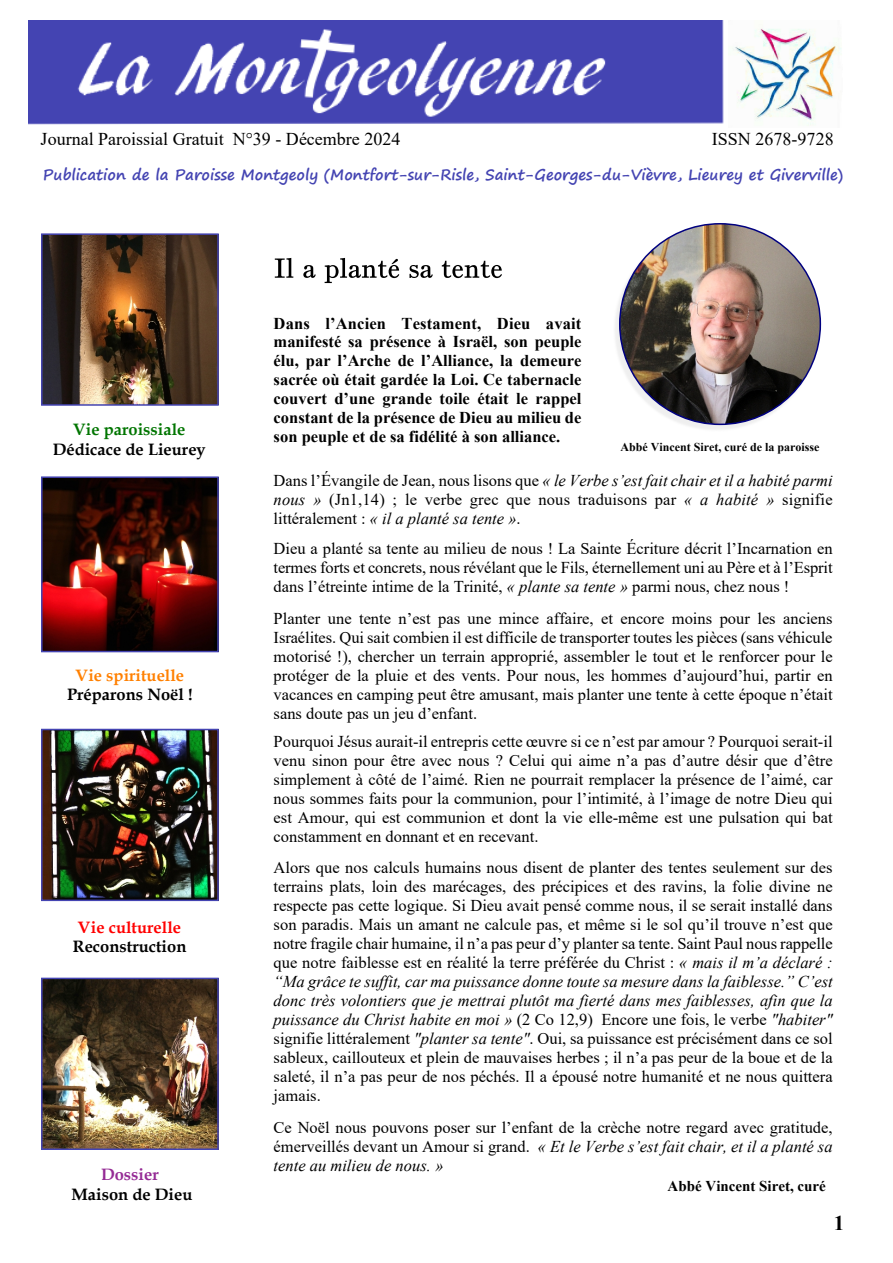
<style>
.page{position:relative;width:893px;height:1263px;background:#fff}
.page>*{position:absolute;margin:0;border:0;box-sizing:border-box;transform-origin:0 0}
.t1{font:700 21px "Times New Roman";color:#000}
.t2{font:18px "Times New Roman";color:#000}
.t3{font:16.5px/18.9px "Times New Roman";color:#000;text-align:justify}
.t4{font:700 16.5px/18.9px "Times New Roman";color:#000;text-align:justify}
.t5{font:700 16.5px "Book Antiqua";color:#000}
.t6{font:700 16.5px "Book Antiqua";color:#007500}
.t7{font:700 16.5px "Book Antiqua";color:#ff8000}
.t8{font:700 16.5px "Book Antiqua";color:#f00}
.t9{font:700 16.5px "Book Antiqua";color:#952b95}
.t10{font:700 15px "Segoe Print";color:#4444b2}
.t11{font:700 15px "Times New Roman";color:#000}
.t12{font:700 12px "Times New Roman";color:#000}
.s1{font-style:italic}
</style>
<div class="page">
<img style="left:734px;top:28px;width:107px;height:98px">
<img style="left:28px;top:21px;width:696px;height:104px">
<img style="left:615px;top:223px;width:206px;height:207px">
<img style="left:620px;top:224px;width:200px;height:200px;border-radius:50%">
<svg style="left:275px;top:258px;width:18px;height:20px"></svg>
<svg style="left:303px;top:265px;width:13px;height:13px"></svg>
<svg style="left:325px;top:258px;width:74px;height:25px"></svg>
<svg style="left:409px;top:265px;width:24px;height:13px"></svg>
<svg style="left:442px;top:261px;width:60px;height:17px"></svg>
<img style="left:44px;top:236px;width:172px;height:167px">
<div style="left:41px;top:233px;width:178px;height:173px;border:2px solid #4444b2"></div>
<img style="left:44px;top:479px;width:172px;height:170px">
<div style="left:41px;top:476px;width:178px;height:176px;border:2px solid #4444b2"></div>
<img style="left:44px;top:732px;width:172px;height:166px">
<div style="left:41px;top:729px;width:178px;height:172px;border:2px solid #4444b2"></div>
<img style="left:44px;top:981px;width:172px;height:166px">
<div style="left:41px;top:978px;width:178px;height:172px;border:2px solid #4444b2"></div>
<p class="t2" style="left:41px;top:133px;width:361px">Journal Paroissial Gratuit N°39 - Décembre 2024</p>
<p class="t2" style="left:712px;top:133px;width:123px">ISSN 2678-9728</p>
<p class="t10" style="left:43px;top:167px;width:802px">Publication de la Paroisse Montgeoly (Montfort-sur-Risle, Saint-Georges-du-Vièvre, Lieurey et Giverville)</p>
<p class="t6" style="left:73px;top:423px;width:114px">Vie paroissiale</p>
<p class="t5" style="left:53px;top:443px;width:155px">Dédicace de Lieurey</p>
<p class="t7" style="left:76px;top:669px;width:110px">Vie spirituelle</p>
<p class="t5" style="left:67px;top:688px;width:127px">Préparons Noël !</p>
<p class="t8" style="left:78px;top:921px;width:105px">Vie culturelle</p>
<p class="t5" style="left:73px;top:940px;width:115px">Reconstruction</p>
<p class="t9" style="left:101px;top:1168px;width:59px">Dossier</p>
<p class="t5" style="left:71px;top:1188px;width:123px">Maison de Dieu</p>
<p class="t4" style="left:274px;top:315px;width:309px">Dans l’Ancien Testament, Dieu avait manifesté sa présence à Israël, son peuple élu, par l’Arche de l’Alliance, la demeure sacrée où était gardée la Loi. Ce tabernacle couvert d’une grande toile était le rappel constant de la présence de Dieu au milieu de son peuple et de sa fidélité à son alliance.</p>
<p class="t3" style="left:274px;top:473px;width:560px">Dans l’Évangile de Jean, nous lisons que <span class="s1">« le Verbe s’est fait chair et il a habité parmi nous »</span> (Jn1,14) ; le verbe grec que nous traduisons par <span class="s1">« a habité »</span> signifie littéralement : <span class="s1">« il a planté sa tente »</span>.</p>
<p class="t3" style="left:274px;top:541px;width:560px">Dieu a planté sa tente au milieu de nous ! La Sainte Écriture décrit l’Incarnation en termes forts et concrets, nous révélant que le Fils, éternellement uni au Père et à l’Esprit dans l’étreinte intime de la Trinité, <span class="s1">« plante sa tente »</span> parmi nous, chez nous !</p>
<p class="t3" style="left:274px;top:610px;width:560px">Planter une tente n’est pas une mince affaire, et encore moins pour les anciens Israélites. Qui sait combien il est difficile de transporter toutes les pièces (sans véhicule motorisé !), chercher un terrain approprié, assembler le tout et le renforcer pour le protéger de la pluie et des vents. Pour nous, les hommes d’aujourd’hui, partir en vacances en camping peut être amusant, mais planter une tente à cette époque n’était sans doute pas un jeu d’enfant.</p>
<p class="t3" style="left:274px;top:734px;width:560px">Pourquoi Jésus aurait-il entrepris cette œuvre si ce n’est par amour ? Pourquoi serait-il venu sinon pour être avec nous ? Celui qui aime n’a pas d’autre désir que d’être simplement à côté de l’aimé. Rien ne pourrait remplacer la présence de l’aimé, car nous sommes faits pour la communion, pour l’intimité, à l’image de notre Dieu qui est Amour, qui est communion et dont la vie elle-même est une pulsation qui bat constamment en donnant et en recevant.</p>
<p class="t3" style="left:274px;top:860px;width:560px">Alors que nos calculs humains nous disent de planter des tentes seulement sur des terrains plats, loin des marécages, des précipices et des ravins, la folie divine ne respecte pas cette logique. Si Dieu avait pensé comme nous, il se serait installé dans son paradis. Mais un amant ne calcule pas, et même si le sol qu’il trouve n’est que notre fragile chair humaine, il n’a pas peur d’y planter sa tente. Saint Paul nous rappelle que notre faiblesse est en réalité la terre préférée du Christ : <span class="s1">« mais il m’a déclaré : “Ma grâce te suffit, car ma puissance donne toute sa mesure dans la faiblesse.” C’est donc très volontiers que je mettrai plutôt ma fierté dans mes faiblesses, afin que la puissance du Christ habite en moi »</span> (2 Co 12,9) Encore une fois, le verbe <span class="s1">"habiter" </span>signifie littéralement <span class="s1">"planter sa tente"</span>. Oui, sa puissance est précisément dans ce sol sableux, caillouteux et plein de mauvaises herbes ; il n’a pas peur de la boue et de la saleté, il n’a pas peur de nos péchés. Il a épousé notre humanité et ne nous quittera jamais.</p>
<p class="t12" style="left:620px;top:443px;width:201px">Abbé Vincent Siret, curé de la paroisse</p>
<p class="t3" style="left:274px;top:1120px;width:560px">Ce Noël nous pouvons poser sur l’enfant de la crèche notre regard avec gratitude, émerveillés devant un Amour si grand. <span class="s1">« Et le Verbe s’est fait chair, et il a planté sa tente au milieu de nous. »</span></p>
<p class="t11" style="left:667px;top:1180px;width:160px">Abbé Vincent Siret, curé</p>
<p class="t1" style="left:834px;top:1216px;width:12px">1</p>
</div>
